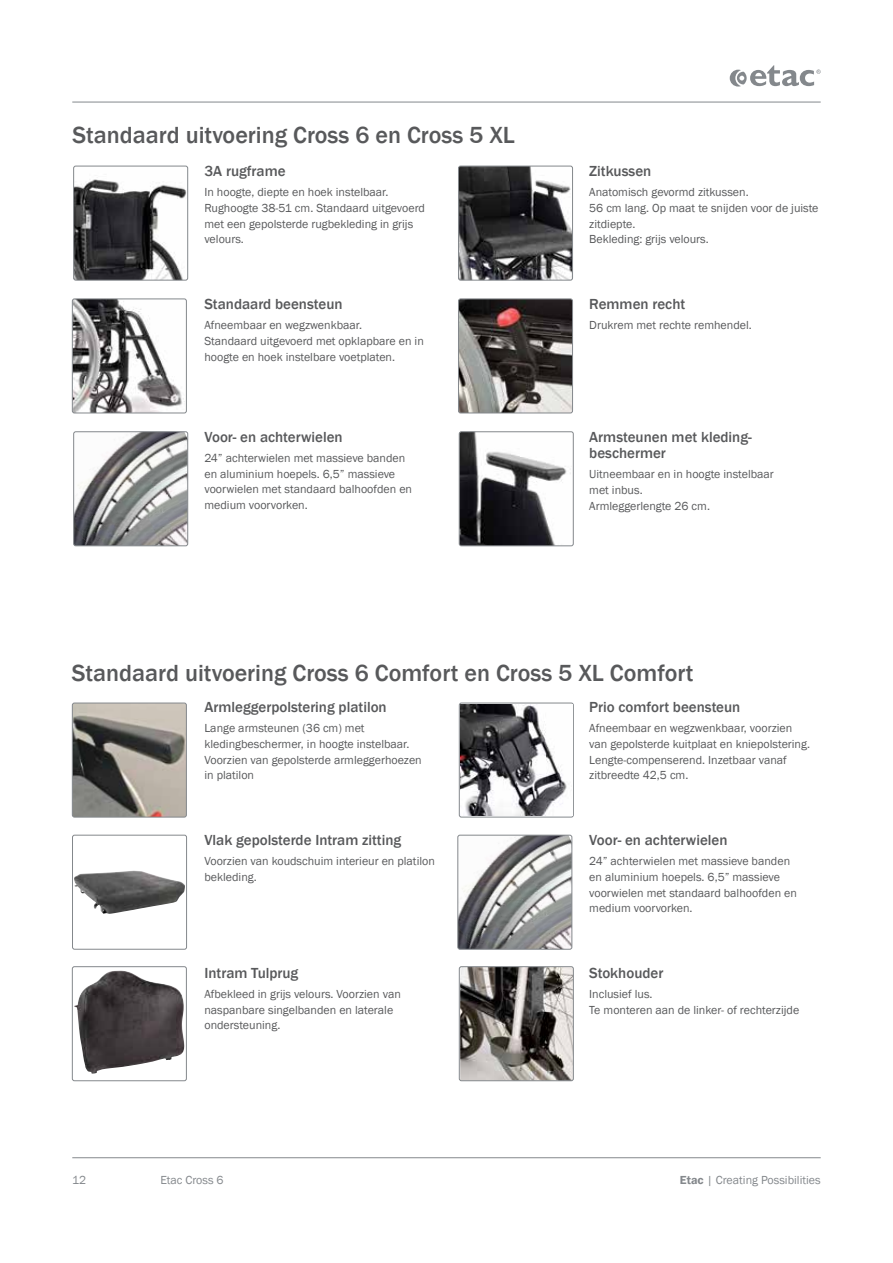
<style>
.page{position:relative;width:893px;height:1263px;background:#fff}
.page>*{position:absolute;margin:0;border:0;box-sizing:border-box;transform-origin:0 0}
.t1{font:500 24px "Franklin Gothic";color:#58595b}
.t2{font:500 15px/16.5px "Franklin Gothic";color:#58595b}
.t3{font:12px/15.8px "Franklin Gothic";color:#58595b}
.t4{font:12px "Franklin Gothic";color:#84888c}
.s1{font-weight:600}
</style>
<div class="page">
<img style="left:458px;top:166px;width:113px;height:114px">
<div style="left:458px;top:166px;width:115px;height:114px;border:1px solid #84888c;border-radius:2px"></div>
<img style="left:459px;top:433px;width:112px;height:113px">
<div style="left:459px;top:431px;width:115px;height:115px;border:1px solid #84888c;border-radius:2px"></div>
<img style="left:75px;top:433px;width:113px;height:113px">
<div style="left:73px;top:431px;width:115px;height:115px;border:1px solid #84888c;border-radius:2px"></div>
<img style="left:458px;top:299px;width:113px;height:114px">
<div style="left:458px;top:299px;width:115px;height:114px;border:1px solid #84888c;border-radius:2px"></div>
<img style="left:75px;top:166px;width:113px;height:114px">
<div style="left:73px;top:166px;width:115px;height:114px;border:1px solid #84888c;border-radius:2px"></div>
<img style="left:72px;top:299px;width:113px;height:114px">
<div style="left:72px;top:299px;width:115px;height:114px;border:1px solid #84888c;border-radius:2px"></div>
<img style="left:72px;top:703px;width:113px;height:114px">
<div style="left:72px;top:703px;width:115px;height:114px;border:1px solid #84888c;border-radius:2px"></div>
<div style="left:72px;top:835px;width:115px;height:114px;border:1px solid #84888c;border-radius:2px"></div>
<div style="left:72px;top:966px;width:115px;height:115px;border:1px solid #84888c;border-radius:2px"></div>
<div style="left:459px;top:703px;width:115px;height:114px;border:1px solid #84888c;border-radius:2px"></div>
<img style="left:461px;top:968px;width:111px;height:111px">
<div style="left:459px;top:966px;width:115px;height:115px;border:1px solid #84888c;border-radius:2px"></div>
<img style="left:74px;top:871px;width:111px;height:43px">
<img style="left:74px;top:970px;width:111px;height:104px">
<img style="left:460px;top:704px;width:112px;height:112px">
<img style="left:459px;top:835px;width:113px;height:114px">
<div style="left:457px;top:835px;width:115px;height:114px;border:1px solid #84888c;border-radius:2px"></div>
<hr style="left:72px;top:102px;width:749px;height:1px;background:#84888c">
<hr style="left:72px;top:1157px;width:749px;height:1px;background:#84888c">
<svg style="left:730px;top:65px;width:91px;height:22px"></svg>
<h1 class="t1" style="left:73px;top:120px;width:444px">Standaard uitvoering Cross 6 en Cross 5 XL</h1>
<p class="t2" style="left:204px;top:163px;width:83px">3A rugframe</p>
<p class="t3" style="left:204px;top:185px;width:222px">In hoogte, diepte en hoek instelbaar.<br>Rughoogte 38-51 cm. Standaard uitgevoerd met een gepolsterde rugbekleding in grijs velours.</p>
<p class="t2" style="left:204px;top:296px;width:140px">Standaard beensteun</p>
<p class="t3" style="left:204px;top:317px;width:221px">Afneembaar en wegzwenkbaar.<br>Standaard uitgevoerd met opklapbare en in hoogte en hoek instelbare voetplaten.</p>
<p class="t2" style="left:204px;top:429px;width:140px">Voor- en achterwielen</p>
<p class="t3" style="left:204px;top:450px;width:209px">24” achterwielen met massieve banden en aluminium hoepels. 6,5” massieve voorwielen met standaard balhoofden en medium voorvorken.</p>
<p class="t2" style="left:589px;top:163px;width:64px">Zitkussen</p>
<p class="t3" style="left:589px;top:185px;width:231px">Anatomisch gevormd zitkussen.<br>56 cm lang. Op maat te snijden voor de juiste zitdiepte.<br>Bekleding: grijs velours.</p>
<p class="t2" style="left:589px;top:296px;width:98px">Remmen recht</p>
<p class="t3" style="left:589px;top:317px;width:164px">Drukrem met rechte remhendel.</p>
<p class="t2" style="left:589px;top:429px;width:164px">Armsteunen met kleding&shy;beschermer</p>
<p class="t3" style="left:589px;top:467px;width:186px">Uitneembaar en in hoogte instelbaar met inbus.<br>Armleggerlengte 26 cm.</p>
<h1 class="t1" style="left:72px;top:658px;width:623px">Standaard uitvoering Cross 6 Comfort en Cross 5 XL Comfort</h1>
<p class="t2" style="left:204px;top:699px;width:184px">Armleggerpolstering platilon</p>
<p class="t3" style="left:204px;top:720px;width:219px">Lange armsteunen (36 cm) met kledingbeschermer, in hoogte instelbaar.<br>Voorzien van gepolsterde armleggerhoezen in platilon</p>
<p class="t2" style="left:204px;top:832px;width:198px">Vlak gepolsterde Intram zitting</p>
<p class="t3" style="left:204px;top:853px;width:232px">Voorzien van koudschuim interieur en platilon bekleding.</p>
<p class="t2" style="left:204px;top:965px;width:95px">Intram Tulprug</p>
<p class="t3" style="left:204px;top:986px;width:198px">Afbekleed in grijs velours. Voorzien van naspanbare singelbanden en laterale ondersteuning.</p>
<p class="t2" style="left:589px;top:699px;width:153px">Prio comfort beensteun</p>
<p class="t3" style="left:589px;top:720px;width:222px">Afneembaar en wegzwenkbaar, voorzien van gepolsterde kuitplaat en kniepolstering.<br>Lengte-compenserend. Inzetbaar vanaf zitbreedte 42,5 cm.</p>
<p class="t2" style="left:589px;top:832px;width:140px">Voor- en achterwielen</p>
<p class="t3" style="left:589px;top:853px;width:209px">24” achterwielen met massieve banden en aluminium hoepels. 6,5” massieve voorwielen met standaard balhoofden en medium voorvorken.</p>
<p class="t2" style="left:589px;top:965px;width:76px">Stokhouder</p>
<p class="t3" style="left:589px;top:986px;width:211px">Inclusief lus.<br>Te monteren aan de linker- of rechterzijde</p>
<p class="t4" style="left:72px;top:1173px;width:16px">12</p>
<p class="t4" style="left:160px;top:1173px;width:65px">Etac Cross 6</p>
<p class="t4" style="left:680px;top:1173px;width:142px"><span class="s1">Etac</span> | Creating Possibilities</p>
</div>
